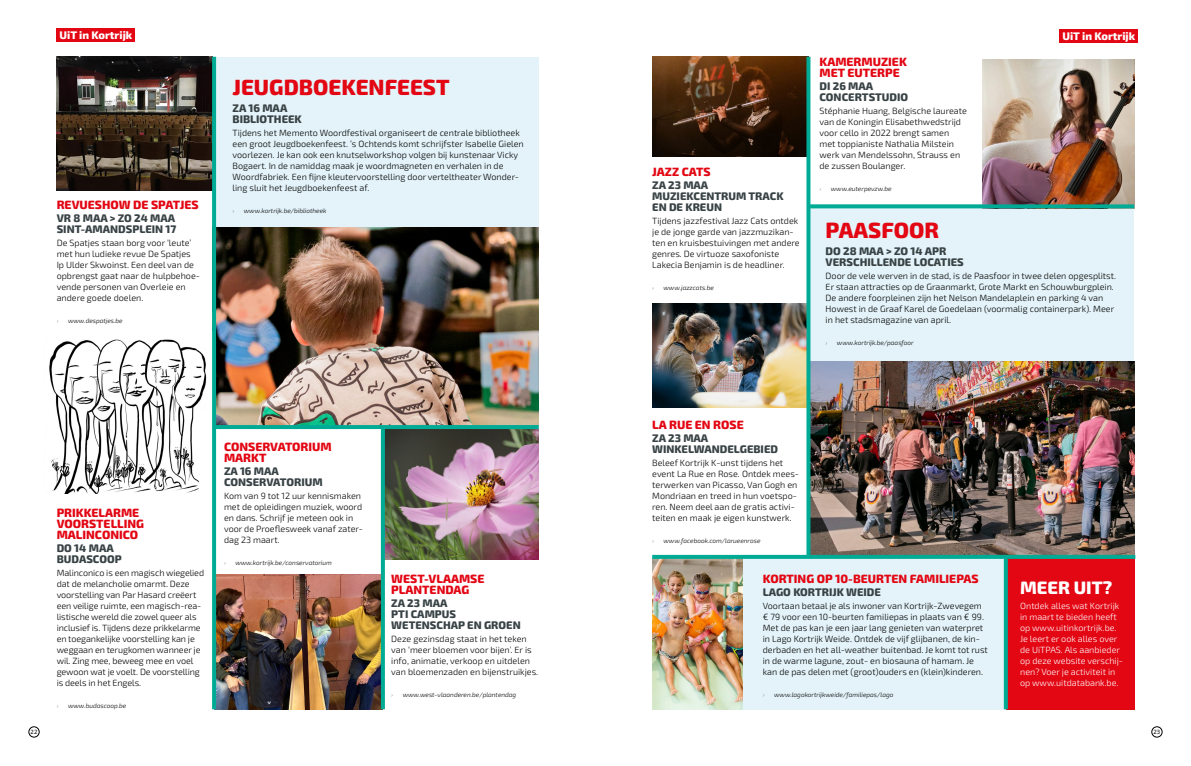
<style>
.page{position:relative;width:1191px;height:766px;background:#fff}
.page>*{position:absolute;margin:0;border:0;box-sizing:border-box;transform-origin:0 0}
.t1{font:800 22px "Exo 2";color:#e30613}
.t2{font:800 18px "Exo 2";color:#fff}
.t3{font:800 12px/11px "Exo 2";color:#e30613}
.t4{font:800 11px/11px "Exo 2";color:#394346}
.t5{font:800 11px "Exo 2";color:#fff}
.t6{font:300 9px/11px "Exo 2";color:#000}
.t7{font:300 9px/11px "Exo 2";color:#fff}
.t8{font:italic 300 6.5px "Exo 2";color:#000}
.t9{font:italic 100 6.5px "Exo 2";color:#000}
.t10{font:6px "Exo 2";color:#000}
</style>
<div class="page">
<div style="left:213px;top:57px;width:326px;height:358px;background:#e3f3f9"></div>
<img style="left:216px;top:227px;width:322px;height:198px">
<div style="left:808px;top:204px;width:326px;height:257px;background:#e3f3f9"></div>
<div style="left:653px;top:558px;width:352px;height:151px;background:#e3f3f9"></div>
<img style="left:57px;top:57px;width:155px;height:133px">
<img style="left:652px;top:57px;width:154px;height:100px">
<img style="left:49px;top:339px;width:158px;height:154px">
<img style="left:652px;top:303px;width:154px;height:104px">
<img style="left:652px;top:558px;width:91px;height:151px">
<img style="left:982px;top:60px;width:152px;height:144px">
<div style="left:1005px;top:556px;width:129px;height:153px;background:#e30613"></div>
<img style="left:810px;top:361px;width:324px;height:193px">
<img style="left:216px;top:574px;width:165px;height:135px">
<img style="left:385px;top:429px;width:154px;height:130px">
<svg style="left:212px;top:57px;width:4px;height:652px;background:#03aa96"></svg>
<svg style="left:806px;top:57px;width:4px;height:497px;background:#17ac98"></svg>
<hr style="left:381px;top:429px;width:4px;height:280px;background:#00ab96">
<svg style="left:1003px;top:558px;width:4px;height:151px"></svg>
<hr style="left:215px;top:425px;width:324px;height:4px;background:#00ab96">
<svg style="left:810px;top:204px;width:324px;height:4px"></svg>
<svg style="left:652px;top:554px;width:483px;height:4px;background:#25a795"></svg>
<div style="left:57px;top:28px;width:78px;height:14px;background:#e30613"></div>
<div style="left:1059px;top:29px;width:79px;height:14px;background:#e30613"></div>
<div style="left:28px;top:726px;width:12px;height:11px;border:1px solid #000;border-radius:50%"></div>
<div style="left:1151px;top:726px;width:11px;height:11px;border:1px solid #000;border-radius:50%"></div>
<p class="t5" style="left:60px;top:26px;width:74px">UiT in Kortrijk</p>
<p class="t5" style="left:1062px;top:27px;width:74px">UiT in Kortrijk</p>
<h3 class="t3" style="left:57px;top:198px;width:143px">REVUESHOW DE SPATJES</h3>
<p class="t4" style="left:57px;top:211px;width:121px">VR 8 MAA &gt; ZO 24 MAA<br>SINT-AMANDSPLEIN 17</p>
<p class="t6" style="left:57px;top:237px;width:145px">De Spatjes staan borg voor ‘leute’ met hun ludieke revue De Spatjes<br>Ip Ulder Skwoinst. Een deel van de opbrengst gaat naar de hulpbehoe&shy;vende personen van Overleie en andere goede doelen.</p>
<p class="t9" style="left:57px;top:316px;width:3px">›</p>
<p class="t8" style="left:68px;top:316px;width:56px">www.despatjes.be</p>
<h1 class="t1" style="left:232px;top:70px;width:218px">JEUGDBOEKENFEEST</h1>
<p class="t4" style="left:232px;top:101px;width:71px">ZA 16 MAA<br>BIBLIOTHEEK</p>
<p class="t6" style="left:232px;top:127px;width:293px">Tijdens het Memento Woordfestival organiseert de centrale bibliotheek een groot Jeugdboekenfeest. ’s Ochtends komt schrijfster Isabelle Gielen voorlezen. Je kan ook een knutselworkshop volgen bij kunstenaar Vicky Bogaert. In de namiddag maak je woordmagneten en verhalen in de Woordfabriek. Een fijne kleutervoorstelling door verteltheater Wonder&shy;ling sluit het Jeugdboekenfeest af.</p>
<p class="t9" style="left:232px;top:206px;width:3px">›</p>
<p class="t8" style="left:244px;top:206px;width:84px">www.kortrijk.be/bibliotheek</p>
<h3 class="t3" style="left:57px;top:506px;width:89px">PRIKKELARME<br>VOORSTELLING<br>MALINCONICO</h3>
<p class="t4" style="left:57px;top:541px;width:66px">DO 14 MAA<br>BUDASCOOP</p>
<p class="t6" style="left:57px;top:567px;width:149px">Malinconico is een magisch wiegelied dat de melancholie omarmt. Deze voorstelling van Par Hasard creëert een veilige ruimte, een magisch-rea&shy;listische wereld die zowel queer als inclusief is. Tijdens deze prikkelarme en toegankelijke voorstelling kan je weggaan en terugkomen wanneer je wil. Zing mee, beweeg mee en voel gewoon wat je voelt. De voorstelling is deels in het Engels.</p>
<p class="t9" style="left:57px;top:701px;width:3px">›</p>
<p class="t8" style="left:68px;top:701px;width:60px">www.budascoop.be</p>
<h3 class="t3" style="left:224px;top:440px;width:109px">CONSERVATORIUM<br>MARKT</h3>
<p class="t4" style="left:224px;top:464px;width:100px">ZA 16 MAA<br>CONSERVATORIUM</p>
<p class="t6" style="left:224px;top:490px;width:140px">Kom van 9 tot 12 uur kennismaken met de opleidingen muziek, woord en dans. Schrijf je meteen ook in voor de Proeflesweek vanaf zater&shy;dag 23 maart.</p>
<p class="t9" style="left:224px;top:558px;width:3px">›</p>
<p class="t8" style="left:235px;top:558px;width:98px">www.kortrijk.be/conservatorium</p>
<h3 class="t3" style="left:391px;top:572px;width:95px">WEST-VLAAMSE<br>PLANTENDAG</h3>
<p class="t4" style="left:391px;top:596px;width:131px">ZA 23 MAA<br>PTI CAMPUS<br>WETENSCHAP EN GROEN</p>
<p class="t6" style="left:391px;top:633px;width:148px">Deze gezinsdag staat in het teken van ‘meer bloemen voor bijen’. Er is info, animatie, verkoop en uitdelen van bloemenzaden en bijenstruikjes.</p>
<p class="t9" style="left:391px;top:690px;width:3px">›</p>
<p class="t8" style="left:403px;top:690px;width:115px">www.west-vlaanderen.be/plantendag</p>
<h3 class="t3" style="left:652px;top:165px;width:60px">JAZZ CATS</h3>
<p class="t4" style="left:652px;top:178px;width:133px">ZA 23 MAA<br>MUZIEKCENTRUM TRACK<br>EN DE KREUN</p>
<p class="t6" style="left:652px;top:215px;width:149px">Tijdens jazzfestival Jazz Cats ontdek je de jonge garde van jazzmuzikan&shy;ten en kruisbestuivingen met andere genres. De virtuoze saxofoniste Lakecia Benjamin is de headliner.</p>
<p class="t9" style="left:652px;top:283px;width:3px">›</p>
<p class="t8" style="left:663px;top:283px;width:52px">www.jazzcats.be</p>
<h3 class="t3" style="left:819px;top:55px;width:89px">KAMERMUZIEK<br>MET EUTERPE</h3>
<p class="t4" style="left:819px;top:79px;width:90px">DI 26 MAA<br>CONCERTSTUDIO</p>
<p class="t6" style="left:819px;top:105px;width:149px">Stéphanie Huang, Belgische laureate van de Koningin Elisabethwedstrijd voor cello in 2022 brengt samen met toppianiste Nathalia Milstein werk van Mendelssohn, Strauss en de zussen Boulanger.</p>
<p class="t9" style="left:819px;top:184px;width:3px">›</p>
<p class="t8" style="left:831px;top:184px;width:62px">www.euterpevzw.be</p>
<h1 class="t1" style="left:825px;top:213px;width:115px">PAASFOOR</h1>
<p class="t4" style="left:825px;top:244px;width:140px">DO 28 MAA &gt; ZO 14 APR<br>VERSCHILLENDE LOCATIES</p>
<p class="t6" style="left:825px;top:270px;width:292px">Door de vele werven in de stad, is de Paasfoor in twee delen opgesplitst.<br>Er staan attracties op de Graanmarkt, Grote Markt en Schouwburgplein.<br>De andere foorpleinen zijn het Nelson Mandelaplein en parking 4 van Howest in de Graaf Karel de Goedelaan (voormalig containerpark). Meer in het stadsmagazine van april.</p>
<p class="t9" style="left:825px;top:338px;width:3px">›</p>
<p class="t8" style="left:837px;top:338px;width:78px">www.kortrijk.be/paasfoor</p>
<h3 class="t3" style="left:652px;top:418px;width:93px">LA RUE EN ROSE</h3>
<p class="t4" style="left:652px;top:431px;width:127px">ZA 23 MAA<br>WINKELWANDELGEBIED</p>
<p class="t6" style="left:652px;top:457px;width:148px">Beleef Kortrijk K-unst tijdens het event La Rue en Rose. Ontdek mees&shy;terwerken van Picasso, Van Gogh en Mondriaan en treed in hun voetspo&shy;ren. Neem deel aan de gratis activi&shy;teiten en maak je eigen kunstwerk.</p>
<p class="t9" style="left:652px;top:536px;width:3px">›</p>
<p class="t8" style="left:663px;top:536px;width:98px">www.facebook.com/larueenrose</p>
<h3 class="t3" style="left:763px;top:572px;width:217px">KORTING OP 10-BEURTEN FAMILIEPAS</h3>
<p class="t4" style="left:763px;top:585px;width:120px">LAGO KORTRIJK WEIDE</p>
<p class="t6" style="left:763px;top:600px;width:227px">Voortaan betaal je als inwoner van Kortrijk-Zwevegem € 79 voor een 10-beurten familiepas in plaats van € 99.<br>Met de pas kan je een jaar lang genieten van waterpret in Lago Kortrijk Weide. Ontdek de vijf glijbanen, de kin&shy;derbaden en het all-weather buitenbad. Je komt tot rust in de warme lagune, zout- en biosauna of hamam. Je kan de pas delen met (groot)ouders en (klein)kinderen.</p>
<p class="t9" style="left:763px;top:690px;width:3px">›</p>
<p class="t8" style="left:774px;top:690px;width:121px">www.lagokortrijkweide/familiepas/lago</p>
<h2 class="t2" style="left:1020px;top:573px;width:94px">MEER UIT?</h2>
<p class="t7" style="left:1020px;top:600px;width:104px">Ontdek alles wat Kortrijk in maart te bieden heeft op www.uitinkortrijk.be.<br>Je leert er ook alles over de UiTPAS. Als aanbieder op deze website verschij&shy;nen? Voer je activiteit in op www.uitdatabank.be.</p>
<p class="t10" style="left:31px;top:727px;width:8px">22</p>
<p class="t10" style="left:1153px;top:727px;width:8px">23</p>
</div>
